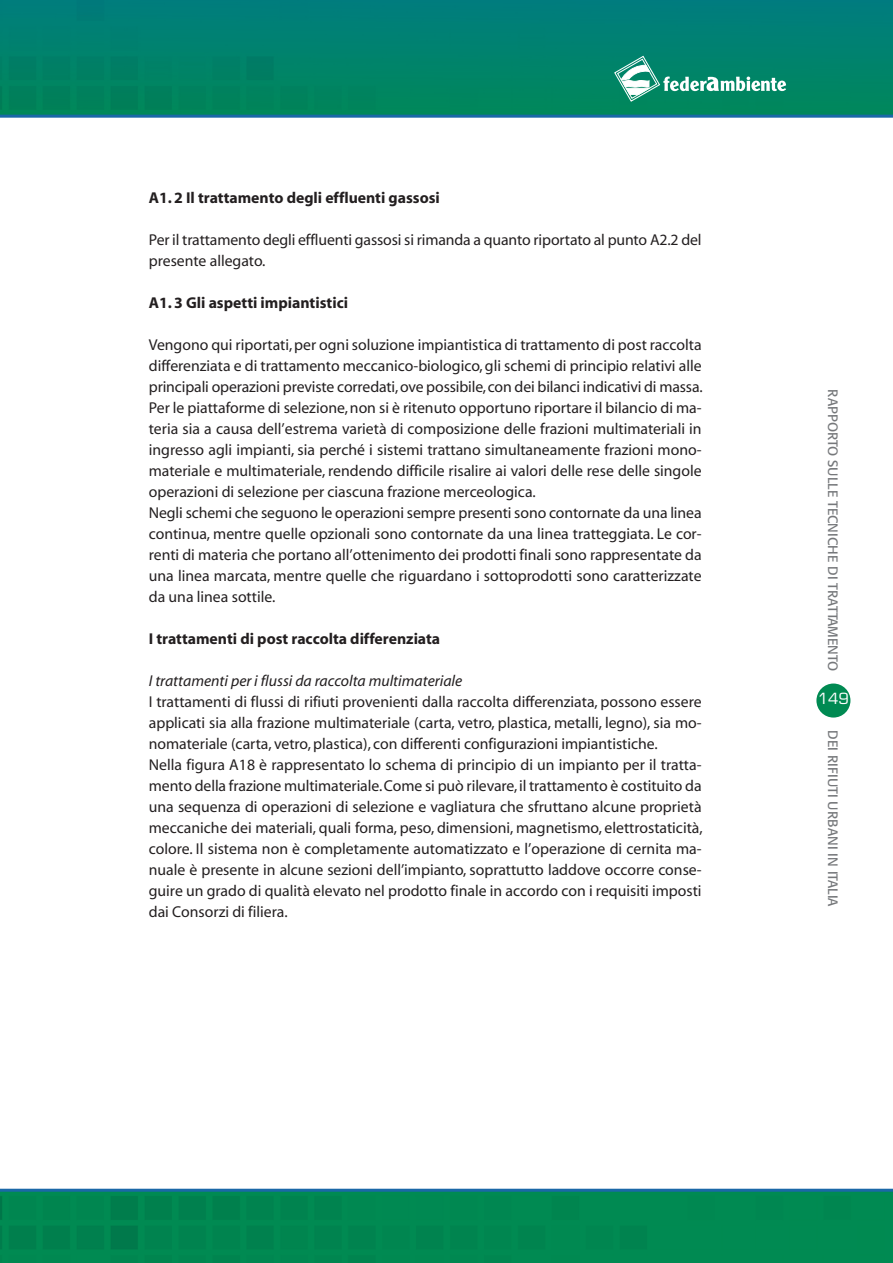
<style>
.page{position:relative;width:893px;height:1263px;background:#fff}
.page>*{position:absolute;margin:0;border:0;box-sizing:border-box;transform-origin:0 0}
.t1{font:15.75px/21px "Myriad";color:#231f20}
.t2{font:700 15.75px "Myriad";color:#231f20}
.t3{font:italic 15.75px "Myriad";color:#231f20}
.t4{font:15px "Eurostile";color:#fff}
.t5{font:13.5px "Formata";color:#76787b}
</style>
<div class="page">
<div style="left:816px;top:683px;width:34px;height:34px;background:#008a52;border-radius:50%"></div>
<img style="left:0;top:0;width:893px;height:115px">
<svg style="left:614px;top:56px;width:172px;height:46px;background:#339d84"></svg>
<hr style="left:0;top:115px;width:893px;height:3px;background:#1a68a7">
<img style="left:0;top:1192px;width:893px;height:71px">
<hr style="left:0;top:1189px;width:893px;height:3px;background:#1a68a7">
<p class="t2" style="left:149px;top:191px;width:293px">A1. 2 Il trattamento degli effluenti gassosi</p>
<p class="t1" style="left:149px;top:230px;width:554px">Per il trattamento degli effluenti gassosi si rimanda a quanto riportato al punto A2.2 del presente allegato.</p>
<p class="t2" style="left:149px;top:296px;width:201px">A1. 3 Gli aspetti impiantistici</p>
<p class="t1" style="left:149px;top:335px;width:555px">Vengono qui riportati,per ogni soluzione impiantistica di trattamento di post raccolta differenziata e di trattamento meccanico-biologico,gli schemi di principio relativi alle principali operazioni previste corredati,ove possibile,con dei bilanci indicativi di massa.<br>Per le piattaforme di selezione,non si è ritenuto opportuno riportare il bilancio di ma&shy;teria sia a causa dell’estrema varietà di composizione delle frazioni multimateriali in ingresso agli impianti, sia perché i sistemi trattano simultaneamente frazioni mono&shy;materiale e multimateriale, rendendo difficile risalire ai valori delle rese delle singole operazioni di selezione per ciascuna frazione merceologica.<br>Negli schemi che seguono le operazioni sempre presenti sono contornate da una linea continua, mentre quelle opzionali sono contornate da una linea tratteggiata. Le cor&shy;renti di materia che portano all’ottenimento dei prodotti finali sono rappresentate da una linea marcata, mentre quelle che riguardano i sottoprodotti sono caratterizzate da una linea sottile.</p>
<p class="t2" style="left:149px;top:632px;width:293px">I trattamenti di post raccolta differenziata</p>
<p class="t3" style="left:149px;top:674px;width:315px">I trattamenti per i flussi da raccolta multimateriale</p>
<p class="t1" style="left:149px;top:692px;width:555px">I trattamenti di flussi di rifiuti provenienti dalla raccolta differenziata, possono essere applicati sia alla frazione multimateriale (carta, vetro, plastica, metalli, legno), sia mo&shy;nomateriale (carta, vetro, plastica), con differenti configurazioni impiantistiche.<br>Nella figura A18 è rappresentato lo schema di principio di un impianto per il tratta&shy;mento della frazione multimateriale.Come si può rilevare,il trattamento è costituito da una sequenza di operazioni di selezione e vagliatura che sfruttano alcune proprietà meccaniche dei materiali, quali forma, peso, dimensioni, magnetismo, elettrostaticità, colore. Il sistema non è completamente automatizzato e l’operazione di cernita ma&shy;nuale è presente in alcune sezioni dell’impianto, soprattutto laddove occorre conse&shy;guire un grado di qualità elevato nel prodotto finale in accordo con i requisiti imposti dai Consorzi di filiera.</p>
<p class="t5" style="left:839px;top:389px;width:283px;rotate:90deg">RAPPORTO SULLE TECNICHE DI TRATTAMENTO</p>
<p class="t4" style="left:818px;top:693px;width:33px">149</p>
<p class="t5" style="left:839px;top:730px;width:178px;rotate:90deg">DEI RIFIUTI URBANI IN ITALIA</p>
</div>
